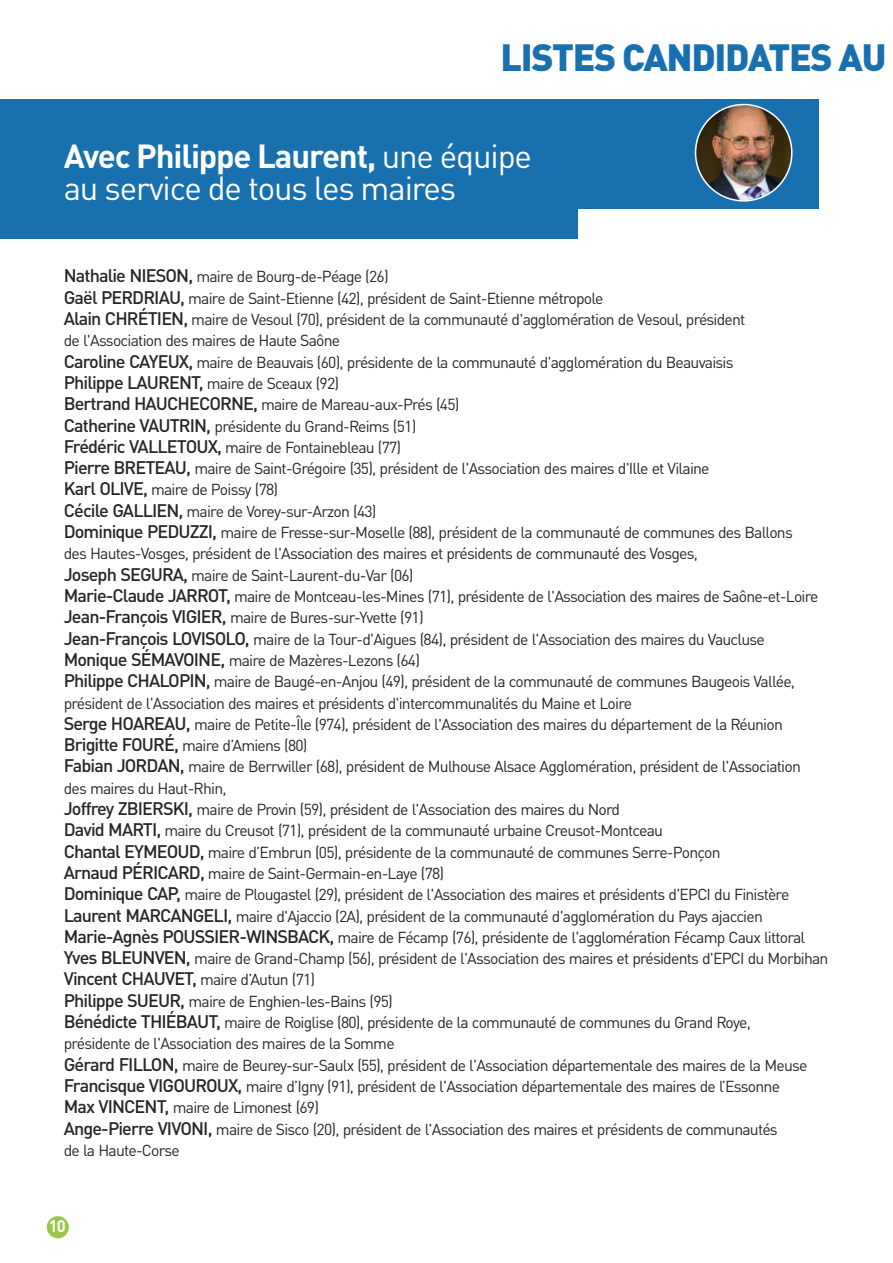
<style>
.page{position:relative;width:893px;height:1263px;background:#fff}
.page>*{position:absolute;margin:0;border:0;box-sizing:border-box;transform-origin:0 0}
.t1{font:900 37.5px "DIN Pro";letter-spacing:-.035em;color:#1970ae}
.t2{font:33px/31.5px "DIN Pro";letter-spacing:-.035em;color:#fff}
.t3{font:700 16.5px "DIN Pro";color:#fff}
.t4{font:15.75px/21.3px "DIN Pro";letter-spacing:-.05em;color:#272526}
.s1{font-weight:700}
.s2{font-weight:500;font-size:18px}
</style>
<div class="page">
<div style="left:0;top:99px;width:819px;height:140px;background:#1970ae"></div>
<div style="left:578px;top:209px;width:288px;height:58px;background:#fff"></div>
<div style="left:47px;top:1216px;width:22px;height:22px;background:#9cc54d;border-radius:50%"></div>
<img style="left:695px;top:104px;width:98px;height:98px">
<h1 class="t1" style="left:500px;top:44px;width:387px">LISTES CANDIDATES AU</h1>
<h2 class="t2" style="left:64px;top:145px;width:470px"><span class="s1">Avec Philippe Laurent,</span> une équipe au service de tous les maires</h2>
<p class="t4" style="left:64px;top:268px;width:766px"><span class="s2">Nathalie NIESON,</span> maire de Bourg-de-Péage (26)<br><span class="s2">Gaël PERDRIAU,</span> maire de Saint-Etienne (42), président de Saint-Etienne métropole<br><span class="s2">Alain CHRÉTIEN,</span> maire de Vesoul (70), président de la communauté d'agglomération de Vesoul, président<br>de l'Association des maires de Haute Saône<br><span class="s2">Caroline CAYEUX,</span> maire de Beauvais (60), présidente de la communauté d'agglomération du Beauvaisis<br><span class="s2">Philippe LAURENT,</span> maire de Sceaux (92)<br><span class="s2">Bertrand HAUCHECORNE,</span> maire de Mareau-aux-Prés (45)<br><span class="s2">Catherine VAUTRIN,</span> présidente du Grand-Reims (51)<br><span class="s2">Frédéric VALLETOUX,</span> maire de Fontainebleau (77)<br><span class="s2">Pierre BRETEAU,</span> maire de Saint-Grégoire (35), président de l'Association des maires d'Ille et Vilaine<br><span class="s2">Karl OLIVE,</span> maire de Poissy (78)<br><span class="s2">Cécile GALLIEN,</span> maire de Vorey-sur-Arzon (43)<br><span class="s2">Dominique PEDUZZI,</span> maire de Fresse-sur-Moselle (88), président de la communauté de communes des Ballons<br>des Hautes-Vosges, président de l'Association des maires et présidents de communauté des Vosges,<br><span class="s2">Joseph SEGURA,</span> maire de Saint-Laurent-du-Var (06)<br><span class="s2">Marie-Claude JARROT,</span> maire de Montceau-les-Mines (71), présidente de l'Association des maires de Saône-et-Loire <span class="s2">Jean-François VIGIER,</span> maire de Bures-sur-Yvette (91)<br><span class="s2">Jean-François LOVISOLO,</span> maire de la Tour-d'Aigues (84), président de l'Association des maires du Vaucluse <span class="s2">Monique SÉMAVOINE,</span> maire de Mazères-Lezons (64)<br><span class="s2">Philippe CHALOPIN,</span> maire de Baugé-en-Anjou (49), président de la communauté de communes Baugeois Vallée, président de l'Association des maires et présidents d'intercommunalités du Maine et Loire<br><span class="s2">Serge HOAREAU,</span> maire de Petite-Île (974), président de l'Association des maires du département de la Réunion <span class="s2">Brigitte FOURÉ,</span> maire d’Amiens (80)<br><span class="s2">Fabian JORDAN,</span> maire de Berrwiller (68), président de Mulhouse Alsace Agglomération, président de l'Association<br>des maires du Haut-Rhin,<br><span class="s2">Joffrey ZBIERSKI,</span> maire de Provin (59), président de l'Association des maires du Nord<br><span class="s2">David MARTI,</span> maire du Creusot (71), président de la communauté urbaine Creusot-Montceau<br><span class="s2">Chantal EYMEOUD,</span> maire d’Embrun (05), présidente de la communauté de communes Serre-Ponçon<br><span class="s2">Arnaud PÉRICARD,</span> maire de Saint-Germain-en-Laye (78)<br><span class="s2">Dominique CAP,</span> maire de Plougastel (29), président de l'Association des maires et présidents d'EPCI du Finistère <span class="s2">Laurent MARCANGELI,</span> maire d'Ajaccio (2A), président de la communauté d'agglomération du Pays ajaccien <span class="s2">Marie-Agnès POUSSIER-WINSBACK,</span> maire de Fécamp (76), présidente de l'agglomération Fécamp Caux littoral <span class="s2">Yves BLEUNVEN,</span> maire de Grand-Champ (56), président de l'Association des maires et présidents d'EPCI du Morbihan <span class="s2">Vincent CHAUVET,</span> maire d’Autun (71)<br><span class="s2">Philippe SUEUR,</span> maire de Enghien-les-Bains (95)<br><span class="s2">Bénédicte THIÉBAUT,</span> maire de Roiglise (80), présidente de la communauté de communes du Grand Roye,<br>présidente de l'Association des maires de la Somme<br><span class="s2">Gérard FILLON,</span> maire de Beurey-sur-Saulx (55), président de l'Association départementale des maires de la Meuse <span class="s2">Francisque VIGOUROUX,</span> maire d’Igny (91), président de l'Association départementale des maires de l’Essonne<br><span class="s2">Max VINCENT,</span> maire de Limonest (69)<br><span class="s2">Ange-Pierre VIVONI,</span> maire de Sisco (20), président de l'Association des maires et présidents de communautés<br>de la Haute-Corse</p>
<p class="t3" style="left:49px;top:1220px;width:19px">10</p>
</div>
